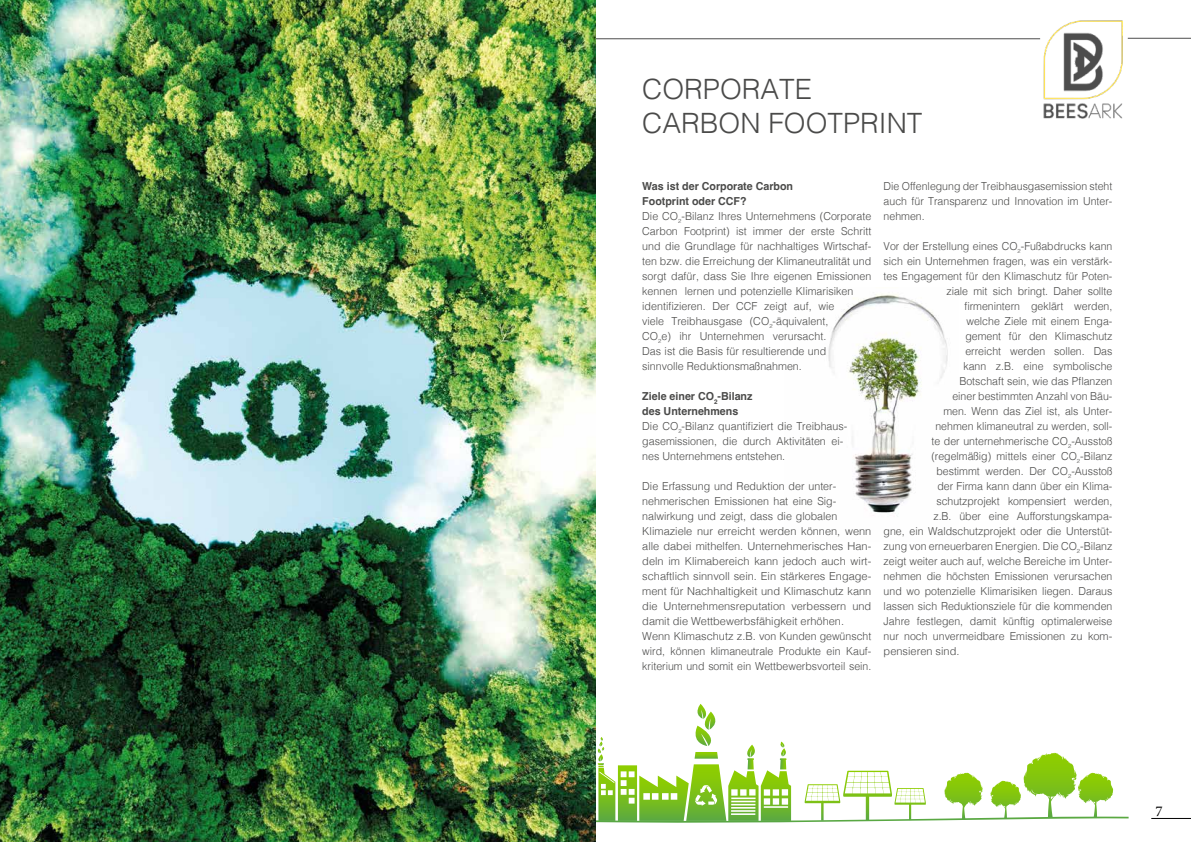
<style>
.page{position:relative;width:1191px;height:842px;background:#fff}
.page>*{position:absolute;margin:0;border:0;box-sizing:border-box;transform-origin:0 0}
.t1{font:300 28px/33.6px "Helvetica";color:#4a4a49}
.t2{font:15px "Minion Pro";color:#000}
.t3{font:300 11px/15px "Helvetica";color:#4a4a49}
.t4{font:300 11px/15px "Helvetica";color:#4a4a49;text-align:justify;scale:.96 1}
.s1{font-weight:700}
</style>
<div class="page">
<hr style="left:0;top:38px;width:1040px;height:1px;background:#4d4d4d">
<hr style="left:1127px;top:38px;width:64px;height:1px;background:#4d4d4d">
<img style="left:1034px;top:20px;width:95px;height:99px">
<img style="left:828px;top:294px;width:120px;height:223px">
<svg style="left:595px;top:704px;width:533px;height:119px"></svg>
<img style="left:0;top:0;width:595px;height:842px">
<hr style="left:1151px;top:818px;width:40px;height:1px;background:#000">
<h1 class="t1" style="left:642px;top:71px;width:282px">CORPORATE<br>CARBON FOOTPRINT</h1>
<p class="t3" style="left:642px;top:178px;width:231px"><span class="s1">Was ist der Corporate Carbon<br>Footprint oder CCF?<br></span>Die CO<sub>2</sub>-Bilanz Ihres Unternehmens (Corporate Carbon Footprint) ist immer der erste Schritt und die Grundlage für nachhaltiges Wirtschaf&shy;ten bzw. die Erreichung der Klimaneutralität und sorgt dafür, dass Sie Ihre eigenen Emissionen kennen lernen und potenzielle Klimarisiken identifizieren. Der CCF zeigt auf, wie<br>viele Treibhausgase (CO<sub>2</sub>-äquivalent,<br>CO<sub>2</sub>e) ihr Unternehmen verursacht.<br>Das ist die Basis für resultierende und<br>sinnvolle Reduktionsmaßnahmen.</p>
<p class="t3" style="left:642px;top:388px;width:207px"><span class="s1">Ziele einer CO</span><sub>2</sub><span class="s1">-Bilanz<br>des Unternehmens<br></span>Die CO<sub>2</sub>-Bilanz quantifiziert die Treibhaus&shy;gasemissionen, die durch Aktivitäten ei&shy;nes Unternehmens entstehen.</p>
<p class="t3" style="left:642px;top:478px;width:231px">Die Erfassung und Reduktion der unter&shy;nehmerischen Emissionen hat eine Sig&shy;nalwirkung und zeigt, dass die globalen Klimaziele nur erreicht werden können, wenn alle dabei mithelfen. Unternehmerisches Han&shy;deln im Klimabereich kann jedoch auch wirt&shy;schaftlich sinnvoll sein. Ein stärkeres Engage&shy;ment für Nachhaltigkeit und Klimaschutz kann die Unternehmensreputation verbessern und damit die Wettbewerbsfähigkeit erhöhen.<br>Wenn Klimaschutz z.B. von Kunden gewünscht wird, können klimaneutrale Produkte ein Kauf&shy;kriterium und somit ein Wettbewerbsvorteil sein.</p>
<p class="t4" style="left:883px;top:177px;width:240px">Die Offenlegung der Treibhausgasemission steht auch für Transparenz und Innovation im Unter&shy;nehmen.</p>
<p class="t4" style="left:883px;top:237px;width:240px">Vor der Erstellung eines CO<sub>2</sub>-Fußabdrucks kann</p>
<p class="t4" style="left:883px;top:252px;width:240px">sich ein Unternehmen fragen, was ein verstärk-</p>
<p class="t4" style="left:883px;top:267px;width:240px">tes Engagement für den Klimaschutz für Poten-</p>
<p class="t4" style="left:946px;top:282px;width:174px">ziale mit sich bringt. Daher sollte</p>
<p class="t4" style="left:964px;top:297px;width:156px">firmenintern geklärt werden,</p>
<p class="t4" style="left:966px;top:312px;width:154px">welche Ziele mit einem Enga-</p>
<p class="t4" style="left:965px;top:327px;width:155px">gement für den Klimaschutz</p>
<p class="t4" style="left:965px;top:342px;width:155px">erreicht werden sollen. Das</p>
<p class="t4" style="left:963px;top:357px;width:157px">kann z.B. eine symbolische</p>
<p class="t4" style="left:959px;top:372px;width:161px">Botschaft sein, wie das Pflanzen</p>
<p class="t4" style="left:952px;top:388px;width:168px">einer bestimmten Anzahl von Bäu-</p>
<p class="t4" style="left:943px;top:402px;width:178px">men. Wenn das Ziel ist, als Unter-</p>
<p class="t4" style="left:935px;top:417px;width:186px">nehmen klimaneutral zu werden, soll-</p>
<p class="t4" style="left:931px;top:432px;width:190px">te der unternehmerische CO<sub>2</sub>-Ausstoß</p>
<p class="t4" style="left:931px;top:447px;width:190px">(regelmäßig) mittels einer CO<sub>2</sub>-Bilanz</p>
<p class="t4" style="left:936px;top:462px;width:185px">bestimmt werden. Der CO<sub>2</sub>-Ausstoß</p>
<p class="t4" style="left:937px;top:477px;width:184px">der Firma kann dann über ein Klima-</p>
<p class="t4" style="left:936px;top:492px;width:185px">schutzprojekt kompensiert werden,</p>
<p class="t4" style="left:933px;top:507px;width:188px">z.B. über eine Aufforstungskampa-</p>
<p class="t4" style="left:883px;top:522px;width:240px">gne, ein Waldschutzprojekt oder die Unterstüt-</p>
<p class="t4" style="left:883px;top:537px;width:240px">zung von erneuerbaren Energien. Die CO<sub>2</sub>-Bilanz</p>
<p class="t4" style="left:883px;top:552px;width:240px">zeigt weiter auch auf, welche Bereiche im Unter-</p>
<p class="t4" style="left:883px;top:567px;width:240px">nehmen die höchsten Emissionen verursachen</p>
<p class="t4" style="left:883px;top:582px;width:240px">und wo potenzielle Klimarisiken liegen. Daraus</p>
<p class="t4" style="left:883px;top:597px;width:240px">lassen sich Reduktionsziele für die kommenden</p>
<p class="t4" style="left:883px;top:612px;width:240px">Jahre festlegen, damit künftig optimalerweise</p>
<p class="t4" style="left:883px;top:628px;width:240px">nur noch unvermeidbare Emissionen zu kom-</p>
<p class="t3" style="left:883px;top:642px;width:77px">pensieren sind.</p>
<h2 class="t2" style="left:1155px;top:801px;width:9px">7</h2>
</div>
